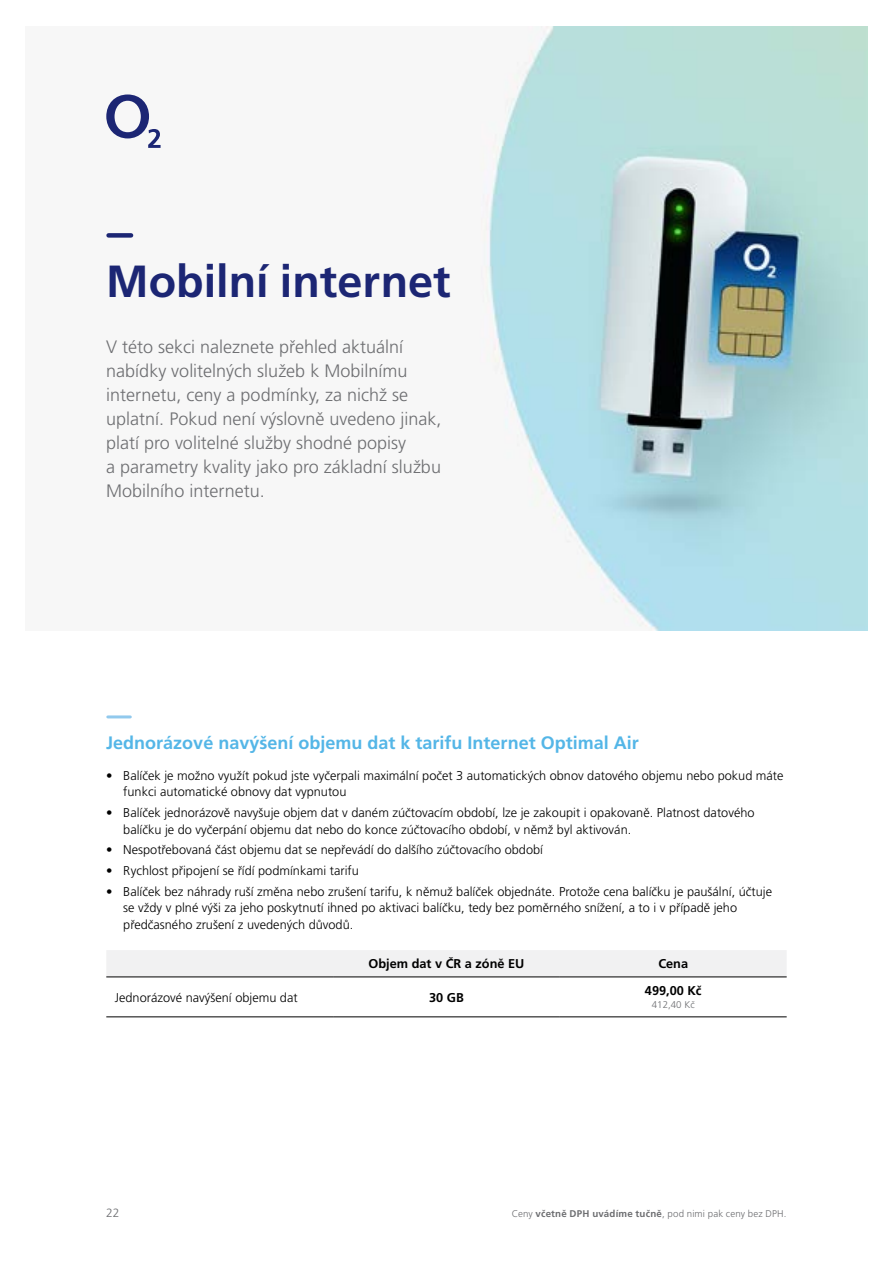
<style>
.page{position:relative;width:893px;height:1263px;background:#fff}
.page>*{position:absolute;margin:0;border:0;box-sizing:border-box;transform-origin:0 0}
.t1{font:700 45px "Frutiger CE";color:#1c2674}
.t2{font:300 18px/24px "Frutiger CE";color:#6d6e71}
.t3{font:700 18px "Frutiger CE";color:#54b6e7}
.t4{font:300 12.75px/16.5px "Frutiger CE";color:#000}
.t5{font:700 12.75px "Frutiger CE";color:#000}
.t6{font:300 12px "Frutiger CE";color:#6d6e71}
.t7{font:300 9.75px "Frutiger CE";letter-spacing:.01em;color:#6d6e71}
.s1{font-weight:700}
</style>
<div class="page">
<img style="left:106px;top:27px;width:761px;height:603px">
<svg style="left:106px;top:76px;width:55px;height:72px"></svg>
<div style="left:109px;top:233px;width:22px;height:5px;background:#1c2674"></div>
<div style="left:106px;top:950px;width:681px;height:27px;background:#f1f1f2"></div>
<hr style="left:106px;top:977px;width:227px;height:1px;background:#000">
<hr style="left:333px;top:977px;width:227px;height:1px;background:#000">
<hr style="left:560px;top:977px;width:227px;height:1px;background:#000">
<hr style="left:106px;top:1016px;width:227px;height:1px;background:#000">
<hr style="left:333px;top:1016px;width:227px;height:1px;background:#000">
<hr style="left:560px;top:1016px;width:227px;height:1px;background:#000">
<hr style="left:108px;top:715px;width:22px;height:3px;background:#91c9ed">
<h1 class="t1" style="left:106px;top:256px;width:346px">Mobilní internet</h1>
<p class="t2" style="left:106px;top:335px;width:337px">V této sekci naleznete přehled aktuální nabídky volitelných služeb k Mobilnímu internetu, ceny a podmínky, za nichž se uplatní. Pokud není výslovně uvedeno jinak, platí pro volitelné služby shodné popisy<br>a parametry kvality jako pro základní službu Mobilního internetu.</p>
<h2 class="t3" style="left:106px;top:732px;width:534px">Jednorázové navýšení objemu dat k tarifu Internet Optimal Air</h2>
<p class="t4" style="left:123px;top:767px;width:662px;text-indent:-17px">• Balíček je možno využít pokud jste vyčerpali maximální počet 3 automatických obnov datového objemu nebo pokud máte funkci automatické obnovy dat vypnutou</p>
<p class="t4" style="left:123px;top:804px;width:633px;text-indent:-17px">• Balíček jednorázově navyšuje objem dat v daném zúčtovacím období, lze je zakoupit i opakovaně. Platnost datového balíčku je do vyčerpání objemu dat nebo do konce zúčtovacího období, v němž byl aktivován.</p>
<p class="t4" style="left:106px;top:841px;width:438px">• Nespotřebovaná část objemu dat se nepřevádí do dalšího zúčtovacího období</p>
<p class="t4" style="left:106px;top:862px;width:254px">• Rychlost připojení se řídí podmínkami tarifu</p>
<p class="t4" style="left:123px;top:883px;width:650px;text-indent:-17px">• Balíček bez náhrady ruší změna nebo zrušení tarifu, k němuž balíček objednáte. Protože cena balíčku je paušální, účtuje se vždy v plné výši za jeho poskytnutí ihned po aktivaci balíčku, tedy bez poměrného snížení, a to i v případě jeho předčasného zrušení z uvedených důvodů.</p>
<p class="t5" style="left:369px;top:957px;width:157px">Objem dat v ČR a zóně EU</p>
<p class="t5" style="left:658px;top:957px;width:31px">Cena</p>
<p class="t4" style="left:115px;top:989px;width:184px">Jednorázové navýšení objemu dat</p>
<p class="t5" style="left:429px;top:990px;width:36px">30 GB</p>
<p class="t5" style="left:645px;top:983px;width:58px">499,00 Kč</p>
<p class="t7" style="left:652px;top:999px;width:44px">412,40 Kč</p>
<p class="t6" style="left:106px;top:1206px;width:15px">22</p>
<p class="t7" style="left:512px;top:1208px;width:276px">Ceny <span class="s1">včetně DPH uvádíme tučně</span>, pod nimi pak ceny bez DPH.</p>
</div>
